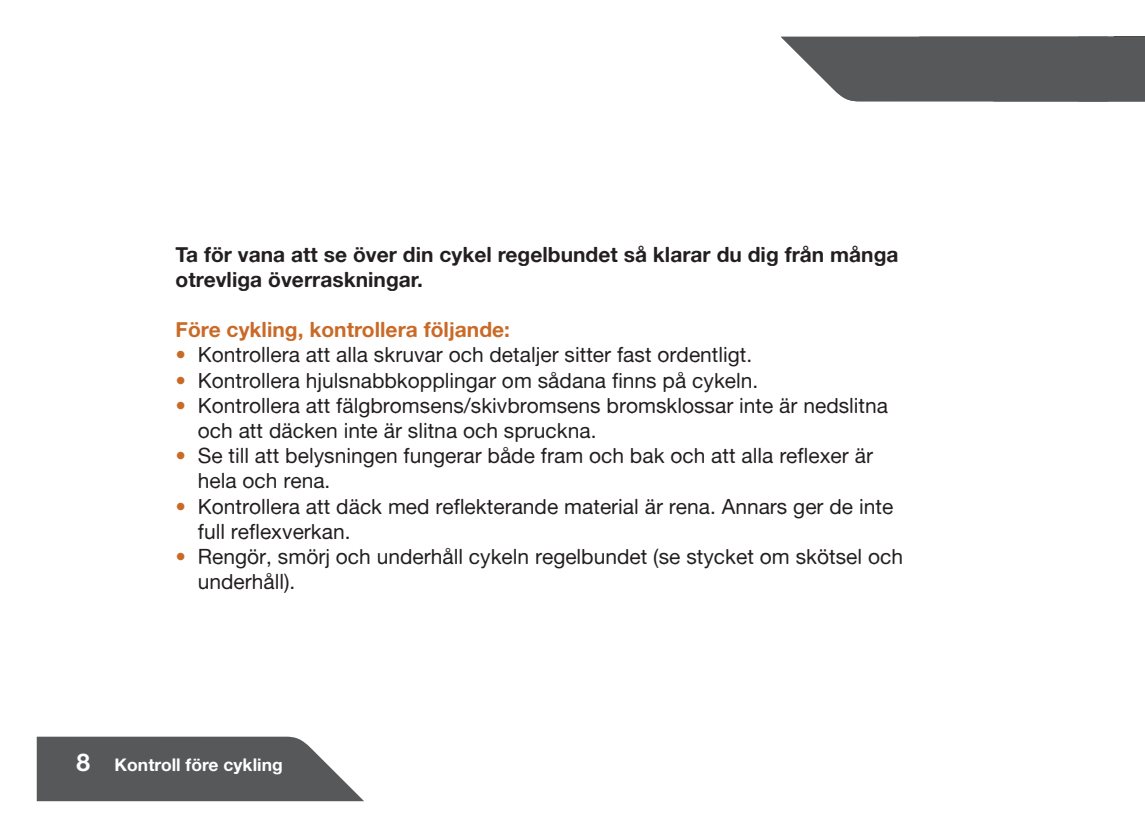
<style>
.page{position:relative;width:1145px;height:838px;background:#fff}
.page>*{position:absolute;margin:0;border:0;box-sizing:border-box;transform-origin:0 0}
.t1{font:21px/25.2px "Alte Haas Grotesk";color:#231f20}
.t2{font:21px/25.2px "Alte Haas Grotesk Bold";color:#231f20}
.t3{font:21px "Alte Haas Grotesk Bold";color:#c96a27}
.t4{font:17.5px "Alte Haas Grotesk Bold";color:#fff}
.s1{color:#c96a27}
.s2{font-size:24.5px}
</style>
<div class="page">
<svg style="left:37px;top:736px;width:327px;height:65px;background:#696a6c"></svg>
<hr style="left:1113px;top:36px;width:32px;height:1px;background:#000">
<svg style="left:781px;top:37px;width:364px;height:64px;background:#656668"></svg>
<p class="t2" style="left:176px;top:241px;width:724px">Ta för vana att se över din cykel regelbundet så klarar du dig från många otrevliga överraskningar.</p>
<p class="t3" style="left:176px;top:316px;width:336px">Före cykling, kontrollera följande:</p>
<p class="t1" style="left:176px;top:342px;width:578px"><span class="s1">•</span> Kontrollera att alla skruvar och detaljer sitter fast ordentligt.</p>
<p class="t1" style="left:176px;top:367px;width:584px"><span class="s1">•</span> Kontrollera hjulsnabbkopplingar om sådana finns på cykeln.</p>
<p class="t1" style="left:198px;top:392px;width:692px;text-indent:-22px"><span class="s1">•</span> Kontrollera att fälgbromsens/skivbromsens bromsklossar inte är nedslitna och att däcken inte är slitna och spruckna.</p>
<p class="t1" style="left:198px;top:443px;width:677px;text-indent:-22px"><span class="s1">•</span> Se till att belysningen fungerar både fram och bak och att alla reflexer är hela och rena.</p>
<p class="t1" style="left:198px;top:493px;width:697px;text-indent:-22px"><span class="s1">•</span> Kontrollera att däck med reflekterande material är rena. Annars ger de inte full reflexverkan.</p>
<p class="t1" style="left:198px;top:543px;width:707px;text-indent:-22px"><span class="s1">•</span> Rengör, smörj och underhåll cykeln regelbundet (se stycket om skötsel och underhåll).</p>
<p class="t4" style="left:76px;top:754px;width:208px"><span class="s2">8</span> Kontroll före cykling</p>
</div>
